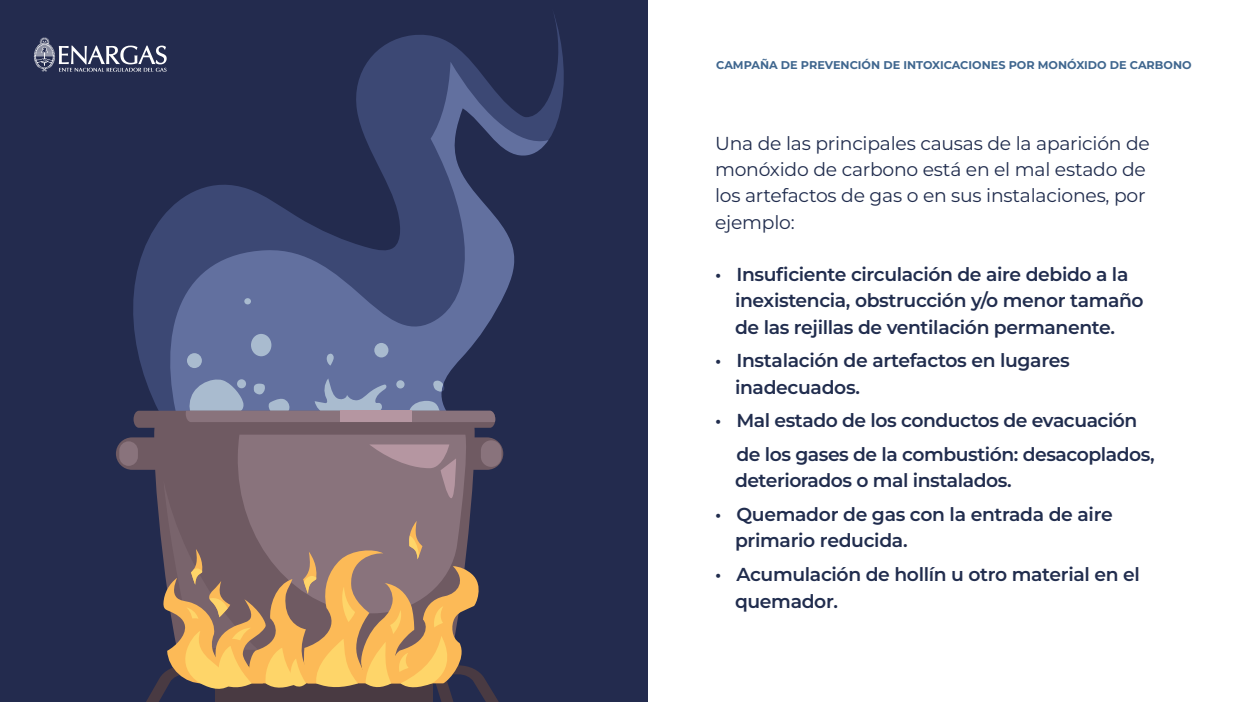
<style>
.page{position:relative;width:1260px;height:702px;background:#fff}
.page>*{position:absolute;margin:0;border:0;box-sizing:border-box;transform-origin:0 0}
.t1{font:600 18.75px/26.2px "Montserrat";letter-spacing:-.02em;color:#212d4e}
.t2{font:18.75px/26.2px "Montserrat";letter-spacing:-.01em;color:#212d4e}
.t3{font:700 11.25px "Montserrat";color:#40678f}
</style>
<div class="page">
<div style="left:0;top:0;width:647px;height:702px;background:#232b4e"></div>
<svg style="left:34px;top:37px;width:99px;height:35px"></svg>
<svg style="left:133px;top:15px;width:431px;height:407px"></svg>
<svg style="left:170px;top:62px;width:379px;height:378px"></svg>
<svg style="left:327px;top:354px;width:7px;height:11px"></svg>
<svg style="left:444px;top:437px;width:59px;height:33px"></svg>
<div style="left:481px;top:440px;width:21px;height:27px;background:#89737c;border-radius:10px"></div>
<svg style="left:154px;top:428px;width:326px;height:16px;background:#6e5962"></svg>
<div style="left:236px;top:435px;width:232px;height:9px;background:#89737c"></div>
<div style="left:116px;top:437px;width:59px;height:33px;background:#6f5a62;border-radius:16px"></div>
<div style="left:119px;top:441px;width:19px;height:25px;background:#89737c;border-radius:9px"></div>
<div style="left:251px;top:334px;width:20px;height:22px;background:#a9bbcf;border-radius:50%"></div>
<div style="left:374px;top:343px;width:14px;height:14px;background:#a9bbcf;border-radius:50%"></div>
<div style="left:187px;top:353px;width:15px;height:15px;background:#a9bbcf;border-radius:50%"></div>
<div style="left:244px;top:298px;width:7px;height:6px;background:#a9bbcf;border-radius:50%"></div>
<svg style="left:134px;top:378px;width:361px;height:50px;background:#6c6f8b"></svg>
<div style="left:340px;top:411px;width:72px;height:11px;background:#b596a1"></div>
<svg style="left:145px;top:444px;width:354px;height:258px;background:#8e7465"></svg>
<p class="t3" style="left:716px;top:58px;width:477px">CAMPAÑA DE PREVENCIÓN DE INTOXICACIONES POR MONÓXIDO DE CARBONO</p>
<p class="t2" style="left:715px;top:130px;width:436px">Una de las principales causas de la aparición de monóxido de carbono está en el mal estado de los artefactos de gas o en sus instalaciones, por ejemplo:</p>
<p class="t1" style="left:735px;top:261px;width:410px;text-indent:-20px">• Insuficiente circulación de aire debido a la inexistencia, obstrucción y/o menor tamaño de las rejillas de ventilación permanente.</p>
<p class="t1" style="left:735px;top:347px;width:336px;text-indent:-20px">• Instalación de artefactos en lugares inadecuados.</p>
<p class="t1" style="left:736px;top:403px;width:420px;line-height:33.8px;text-indent:-21px">• Mal estado de los conductos de evacuación de los gases de la combustión: desacoplados,</p>
<p class="t1" style="left:735px;top:467px;width:278px">deteriorados o mal instalados.</p>
<p class="t1" style="left:735px;top:501px;width:379px;text-indent:-20px">• Quemador de gas con la entrada de aire primario reducida.</p>
<p class="t1" style="left:735px;top:561px;width:406px;text-indent:-20px">• Acumulación de hollín u otro material en el quemador.</p>
</div>
